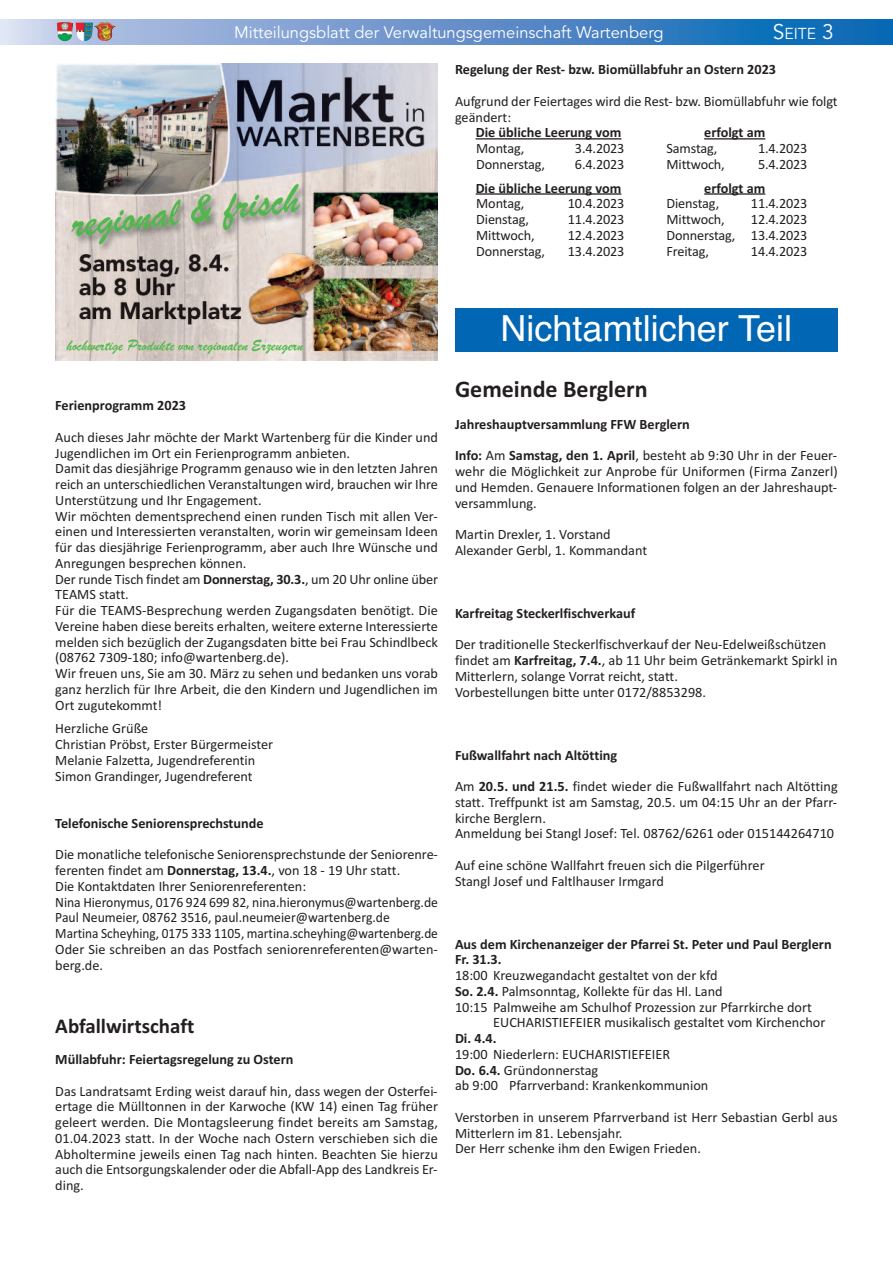
<style>
.page{position:relative;width:893px;height:1263px;background:#fff}
.page>*{position:absolute;margin:0;border:0;box-sizing:border-box;transform-origin:0 0}
.t1{font:36px "Helvetica";color:#fff}
.t2{font:700 24px "Calibri";color:#231f20}
.t3{font:700 21px "Calibri";color:#231f20}
.t4{font:16.5px "Avenir";color:#fff}
.t5{font:15.75px "Avenir";color:#fff}
.t6{font:14.25px/15.8px "Calibri";color:#231f20}
.t7{font:700 14.25px/15.8px "Calibri";color:#231f20}
.s1{font-size:21px}
.s2{font-weight:700}
</style>
<div class="page">
<hr style="left:476px;top:138px;width:145px;height:2px;background:#231f20">
<hr style="left:704px;top:138px;width:61px;height:2px;background:#231f20">
<hr style="left:476px;top:193px;width:145px;height:2px;background:#231f20">
<hr style="left:704px;top:193px;width:61px;height:2px;background:#231f20">
<svg style="left:0;top:19px;width:893px;height:26px;background:#6093cb"></svg>
<img style="left:76px;top:22px;width:40px;height:19px">
<img style="left:57px;top:22px;width:16px;height:19px">
<div style="left:455px;top:308px;width:383px;height:44px;background:#0166b3"></div>
<img style="left:55px;top:64px;width:383px;height:296px">
<p class="t4" style="left:234px;top:22px;width:431px">Mitteilungsblatt der Verwaltungsgemeinschaft Wartenberg</p>
<p class="t5" style="left:773px;top:24px;width:63px"><span class="s1">S</span>EITE <span class="s1">3</span></p>
<p class="t7" style="left:455px;top:62px;width:323px">Regelung der Rest- bzw. Biomüllabfuhr an Ostern 2023</p>
<p class="t6" style="left:455px;top:93px;width:384px">Aufgrund der Feiertages wird die Rest- bzw. Biomüllabfuhr wie folgt geändert:</p>
<p class="t7" style="left:476px;top:125px;width:147px">Die übliche Leerung vom</p>
<p class="t7" style="left:704px;top:125px;width:63px">erfolgt am</p>
<p class="t6" style="left:476px;top:140px;width:50px">Montag,</p>
<p class="t6" style="left:575px;top:140px;width:51px">3.4.2023</p>
<p class="t6" style="left:666px;top:140px;width:53px">Samstag,</p>
<p class="t6" style="left:758px;top:140px;width:51px">1.4.2023</p>
<p class="t6" style="left:476px;top:156px;width:70px">Donnerstag,</p>
<p class="t6" style="left:575px;top:156px;width:51px">6.4.2023</p>
<p class="t6" style="left:666px;top:156px;width:60px">Mittwoch,</p>
<p class="t6" style="left:758px;top:156px;width:51px">5.4.2023</p>
<p class="t7" style="left:476px;top:180px;width:147px">Die übliche Leerung vom</p>
<p class="t7" style="left:704px;top:180px;width:63px">erfolgt am</p>
<p class="t6" style="left:476px;top:196px;width:50px">Montag,</p>
<p class="t6" style="left:568px;top:196px;width:58px">10.4.2023</p>
<p class="t6" style="left:666px;top:196px;width:54px">Dienstag,</p>
<p class="t6" style="left:751px;top:196px;width:58px">11.4.2023</p>
<p class="t6" style="left:476px;top:211px;width:54px">Dienstag,</p>
<p class="t6" style="left:568px;top:211px;width:58px">11.4.2023</p>
<p class="t6" style="left:666px;top:211px;width:60px">Mittwoch,</p>
<p class="t6" style="left:751px;top:211px;width:58px">12.4.2023</p>
<p class="t6" style="left:476px;top:227px;width:60px">Mittwoch,</p>
<p class="t6" style="left:568px;top:227px;width:58px">12.4.2023</p>
<p class="t6" style="left:666px;top:227px;width:143px">Donnerstag, 13.4.2023</p>
<p class="t6" style="left:476px;top:243px;width:70px">Donnerstag,</p>
<p class="t6" style="left:568px;top:243px;width:58px">13.4.2023</p>
<p class="t6" style="left:666px;top:243px;width:44px">Freitag,</p>
<p class="t6" style="left:751px;top:243px;width:58px">14.4.2023</p>
<p class="t7" style="left:55px;top:398px;width:132px">Ferienprogramm 2023</p>
<p class="t6" style="left:55px;top:429px;width:384px">Auch dieses Jahr möchte der Markt Wartenberg für die Kinder und Jugendlichen im Ort ein Ferienprogramm anbieten.<br>Damit das diesjährige Programm genauso wie in den letzten Jahren reich an unterschiedlichen Veranstaltungen wird, brauchen wir Ihre Unterstützung und Ihr Engagement.<br>Wir möchten dementsprechend einen runden Tisch mit allen Ver&shy;einen und Interessierten veranstalten, worin wir gemeinsam Ideen für das diesjährige Ferienprogramm, aber auch Ihre Wünsche und Anregungen besprechen können.<br>Der runde Tisch findet am <span class="s2">Donnerstag, 30.3.</span>, um 20 Uhr online ub̈ er TEAMS statt.<br>Für die TEAMS-Besprechung werden Zugangsdaten benötigt. Die Vereine haben diese bereits erhalten, weitere externe Interessierte melden sich bezüglich der Zugangsdaten bitte bei Frau Schindlbeck (08762 7309-180; info@wartenberg.de).<br>Wir freuen uns, Sie am 30. März zu sehen und bedanken uns vorab ganz herzlich für Ihre Arbeit, die den Kindern und Jugendlichen im Ort zugutekommt!</p>
<p class="t6" style="left:55px;top:720px;width:219px">Herzliche Grüße<br>Christian Pröbst, Erster Bürgermeister Melanie Falzetta, Jugendreferentin Simon Grandinger, Jugendreferent</p>
<p class="t7" style="left:55px;top:815px;width:210px">Telefonische Seniorensprechstunde</p>
<p class="t6" style="left:55px;top:846px;width:384px">Die monatliche telefonische Seniorensprechstunde der Seniorenre&shy;ferenten findet am <span class="s2">Donnerstag, 13.4.</span>, von 18 - 19 Uhr statt.<br>Die Kontaktdaten Ihrer Seniorenreferenten:<br>Nina Hieronymus, 0176 924 699 82, nina.hieronymus@wartenberg.de Paul Neumeier, 08762 3516, paul.neumeier@wartenberg.de<br>Martina Scheyhing, 0175 333 1105, martina.scheyhing@wartenberg.de Oder Sie schreiben an das Postfach seniorenreferenten@warten&shy;berg.de.</p>
<h3 class="t3" style="left:55px;top:1013px;width:141px">Abfallwirtschaft</h3>
<p class="t7" style="left:55px;top:1051px;width:240px">Müllabfuhr: Feiertagsregelung zu Ostern</p>
<p class="t6" style="left:55px;top:1083px;width:384px;text-align:justify">Das Landratsamt Erding weist darauf hin, dass wegen der Osterfei&shy;ertage die Mülltonnen in der Karwoche (KW 14) einen Tag früher geleert werden. Die Montagsleerung findet bereits am Samstag, 01.04.2023 statt. In der Woche nach Ostern verschieben sich die Abholtermine jeweils einen Tag nach hinten. Beachten Sie hierzu auch die Entsorgungskalender oder die Abfall-App des Landkreis Er&shy;ding.</p>
<h1 class="t1" style="left:501px;top:308px;width:293px">Nichtamtlicher Teil</h1>
<h2 class="t2" style="left:455px;top:375px;width:194px">Gemeinde Berglern</h2>
<p class="t7" style="left:455px;top:416px;width:236px">Jahreshauptversammlung FFW Berglern</p>
<p class="t6" style="left:455px;top:448px;width:384px;text-align:justify"><span class="s2">Info:</span> Am <span class="s2">Samstag, den 1. April</span>, besteht ab 9:30 Uhr in der Feuer&shy;wehr die Möglichkeit zur Anprobe für Uniformen (Firma Zanzerl) und Hemden. Genauere Informationen folgen an der Jahreshaupt&shy;versammlung.</p>
<p class="t6" style="left:455px;top:526px;width:194px">Martin Drexler, 1. Vorstand<br>Alexander Gerbl, 1. Kommandant</p>
<p class="t7" style="left:455px;top:605px;width:182px">Karfreitag Steckerlfischverkauf</p>
<p class="t6" style="left:455px;top:637px;width:384px">Der traditionelle Steckerlfischverkauf der Neu-Edelweißschützen findet am <span class="s2">Karfreitag, 7.4.</span>, ab 11 Uhr beim Getränkemarkt Spirkl in Mitterlern, solange Vorrat reicht, statt.<br>Vorbestellungen bitte unter 0172/8853298.</p>
<p class="t7" style="left:455px;top:747px;width:164px">Fußwallfahrt nach Altötting</p>
<p class="t6" style="left:455px;top:778px;width:384px">Am <span class="s2">20.5. und 21.5.</span> findet wieder die Fußwallfahrt nach Altötting statt. Treffpunkt ist am Samstag, 20.5. um 04:15 Uhr an der Pfarr&shy;kirche Berglern.<br>Anmeldung bei Stangl Josef: Tel. 08762/6261 oder 015144264710</p>
<p class="t6" style="left:455px;top:857px;width:311px">Auf eine schöne Wallfahrt freuen sich die Pilgerführer<br>Stangl Josef und Faltlhauser Irmgard</p>
<p class="t7" style="left:455px;top:936px;width:378px">Aus dem Kirchenanzeiger der Pfarrei St. Peter und Paul Berglern<br>Fr. 31.3.</p>
<p class="t6" style="left:455px;top:967px;width:264px">18:00 Kreuzwegandacht gestaltet von der kfd</p>
<p class="t6" style="left:455px;top:983px;width:269px"><span class="s2">So. 2.4.</span> Palmsonntag, Kollekte für das Hl. Land</p>
<p class="t6" style="left:455px;top:999px;width:358px">10:15 Palmweihe am Schulhof Prozession zur Pfarrkirche dort</p>
<p class="t6" style="left:493px;top:1015px;width:334px">EUCHARISTIEFEIER musikalisch gestaltet vom Kirchenchor</p>
<p class="t7" style="left:455px;top:1030px;width:43px">Di. 4.4.</p>
<p class="t6" style="left:455px;top:1046px;width:255px">19:00 Niederlern: EUCHARISTIEFEIER<br><span class="s2">Do. 6.4.</span> Gründonnerstag<br>ab 9:00 Pfarrverband: Krankenkommunion</p>
<p class="t6" style="left:455px;top:1109px;width:384px">Verstorben in unserem Pfarrverband ist Herr Sebastian Gerbl aus<br>Mitterlern im 81. Lebensjahr.<br>Der Herr schenke ihm den Ewigen Frieden.</p>
</div>
